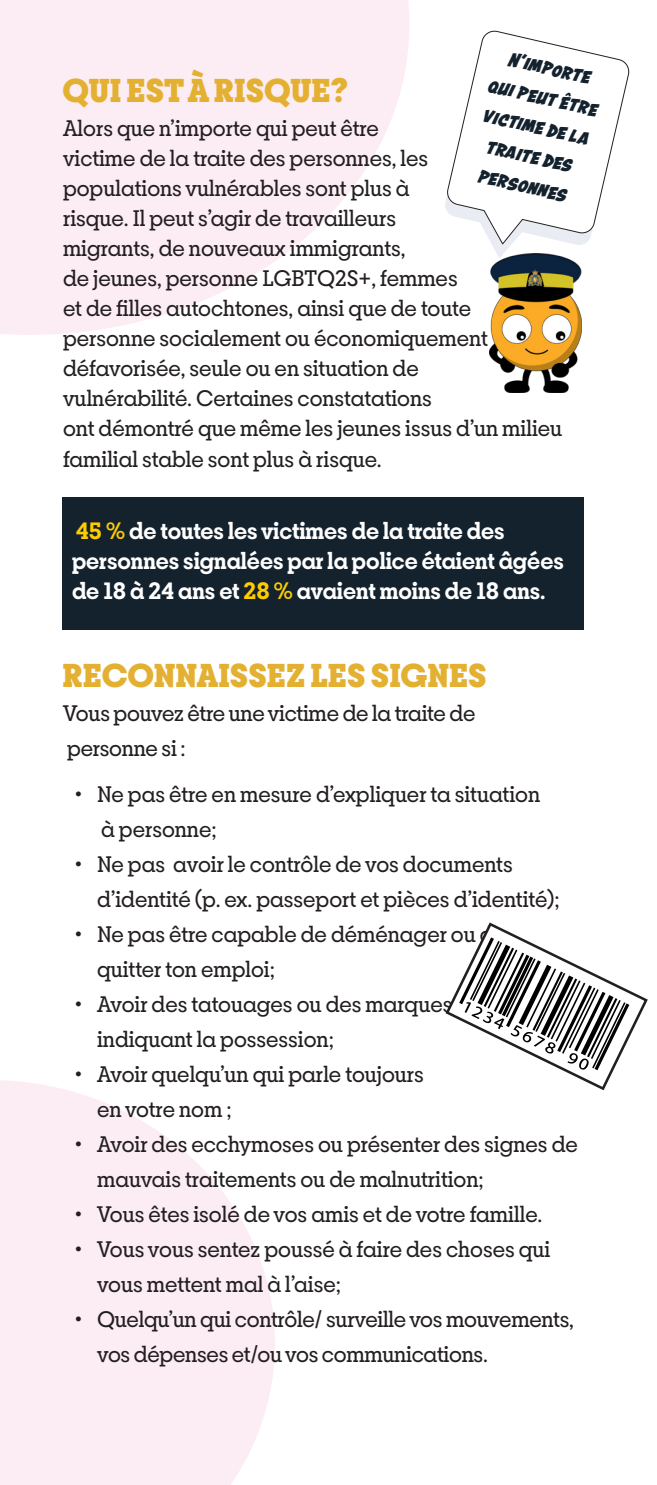
<style>
.page{position:relative;width:657px;height:1485px;background:#fff}
.page>*{position:absolute;margin:0;border:0;box-sizing:border-box;transform-origin:0 0}
.t1{font:900 35px "Breton";color:#e4b032}
.t2{font:600 25px/30px "Breton";color:#fff}
.t3{font:23.75px/30px "Breton";color:#231f20}
.Heading{font:italic 700 22.5px/30px "Astounder Squared BB";color:#14222e;text-align:center}
.s1{color:#fc0}
</style>
<div class="page">
<svg style="left:0;top:0;width:409px;height:335px;fill:#fcedf4"></svg>
<svg style="left:0;top:1080px;width:275px;height:405px;fill:#fcedf4"></svg>
<svg style="left:445px;top:202px;width:65px;height:51px"></svg>
<svg style="left:446px;top:30px;width:184px;height:216px"></svg>
<img style="left:490px;top:253px;width:91px;height:139px">
<div style="left:63px;top:498px;width:521px;height:132px;background:#14222e"></div>
<svg style="left:445px;top:922px;width:203px;height:169px"></svg>
<p class="Heading" style="left:498px;top:41px;width:114px;rotate:13deg">N’importe qui peut être victime de la traite des personnes</p>
<p class="t1" style="left:63px;top:67px;width:287px">QUI EST À RISQUE?</p>
<p class="t3" style="left:63px;top:113px;width:501px">Alors que n’importe qui peut être<br>victime de la traite des personnes, les<br>populations vulnérables sont plus à<br>risque. Il peut s’agir de travailleurs<br>migrants, de nouveaux immigrants,<br>de jeunes, personne LGBTQ2S+, femmes<br>et de filles autochtones, ainsi que de toute personne socialement ou économiquement défavorisée, seule ou en situation de<br>vulnérabilité. Certaines constatations<br>ont démontré que même les jeunes issus d’un milieu familial stable sont plus à risque.</p>
<p class="t2" style="left:72px;top:515px;width:493px"><span class="s1">45 %</span> de toutes les victimes de la traite des personnes signalées par la police étaient âgées de 18 à 24 ans et <span class="s1">28 %</span> avaient moins de 18 ans.</p>
<p class="t1" style="left:62px;top:651px;width:426px">RECONNAISSEZ LES SIGNES</p>
<p class="t3" style="left:63px;top:695px;width:414px;line-height:35px">Vous pouvez être une victime de la traite de personne si :</p>
<p class="t3" style="left:101px;top:776px;width:441px;line-height:35px;text-indent:-27px">• Ne pas être en mesure d’expliquer ta situation à personne;</p>
<p class="t3" style="left:97px;top:846px;width:464px;line-height:35px;text-indent:-23px">• Ne pas avoir le contrôle de vos documents d’identité (p. ex. passeport et pièces d’identité);</p>
<p class="t3" style="left:97px;top:916px;width:410px;line-height:35px;text-indent:-23px">• Ne pas être capable de déménager ou de quitter ton emploi;</p>
<p class="t3" style="left:97px;top:986px;width:357px;line-height:35px;text-indent:-23px">• Avoir des tatouages ou des marques indiquant la possession;</p>
<p class="t3" style="left:97px;top:1056px;width:328px;line-height:35px;text-indent:-23px">• Avoir quelqu’un qui parle toujours en votre nom ;</p>
<p class="t3" style="left:97px;top:1126px;width:482px;line-height:35px;text-indent:-23px">• Avoir des ecchymoses ou présenter des signes de mauvais traitements ou de malnutrition;</p>
<p class="t3" style="left:75px;top:1199px;width:469px">• Vous êtes isolé de vos amis et de votre famille.</p>
<p class="t3" style="left:97px;top:1231px;width:455px;line-height:35px;text-indent:-23px">• Vous vous sentez poussé à faire des choses qui vous mettent mal à l’aise;</p>
<p class="t3" style="left:97px;top:1301px;width:478px;line-height:35px;text-indent:-23px">• Quelqu’un qui contrôle/ surveille vos mouvements, vos dépenses et/ou vos communications.</p>
</div>
